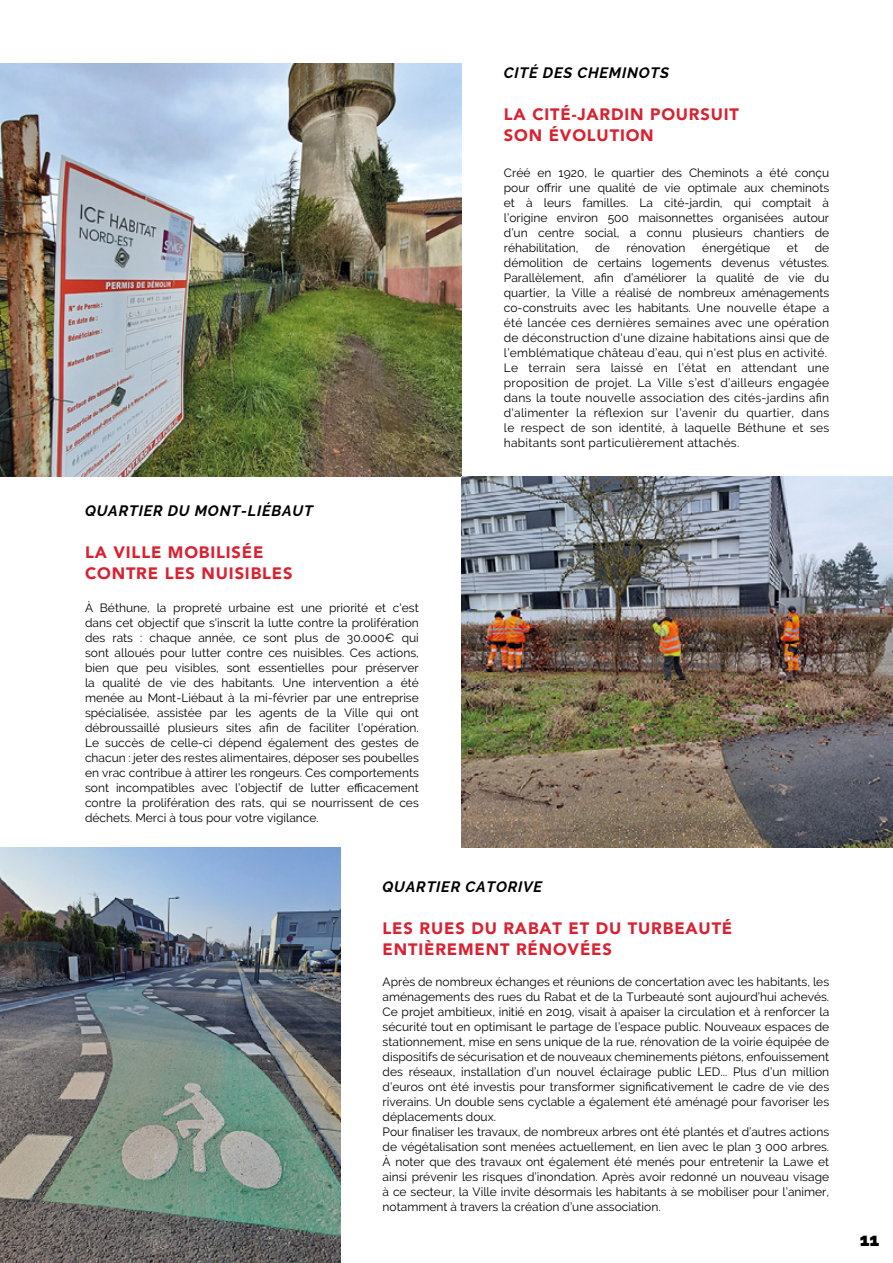
<style>
.page{position:relative;width:893px;height:1263px;background:#fff}
.page>*{position:absolute;margin:0;border:0;box-sizing:border-box;transform-origin:0 0}
.t1{font:900 18px "Raleway";color:#000}
.t2{font:900 16.5px/21px "Avenir";letter-spacing:.05em;color:#d82231}
.t3{font:italic 700 15px "Raleway";letter-spacing:.05em;color:#000}
.t4{font:12px/15px "Raleway";color:#000;text-align:justify}
.t5{font:12px/15px "Raleway";letter-spacing:.02em;color:#000}
</style>
<div class="page">
<img style="left:0;top:64px;width:461px;height:413px">
<img style="left:461px;top:477px;width:432px;height:371px">
<img style="left:0;top:848px;width:340px;height:415px">
<p class="t3" style="left:85px;top:502px;width:229px">QUARTIER DU MONT-LIÉBAUT</p>
<h2 class="t2" style="left:85px;top:542px;width:209px">LA VILLE MOBILISÉE<br>CONTRE LES NUISIBLES</h2>
<p class="t4" style="left:85px;top:601px;width:335px">À Béthune, la propreté urbaine est une priorité et c'est dans cet objectif que s'inscrit la lutte contre la prolifération des rats : chaque année, ce sont plus de 30.000€ qui sont alloués pour lutter contre ces nuisibles. Ces actions, bien que peu visibles, sont essentielles pour préserver la qualité de vie des habitants. Une intervention a été menée au Mont-Liébaut à la mi-février par une entreprise spécialisée, assistée par les agents de la Ville qui ont débroussaillé plusieurs sites afin de faciliter l'opération.<br>Le succès de celle-ci dépend également des gestes de chacun : jeter des restes alimentaires, déposer ses poubelles en vrac contribue à attirer les rongeurs. Ces comportements sont incompatibles avec l’objectif de lutter efficacement contre la prolifération des rats, qui se nourrissent de ces déchets. Merci à tous pour votre vigilance.</p>
<p class="t3" style="left:504px;top:64px;width:167px">CITÉ DES CHEMINOTS</p>
<h2 class="t2" style="left:504px;top:103px;width:237px">LA CITÉ-JARDIN POURSUIT<br>SON ÉVOLUTION</h2>
<p class="t4" style="left:504px;top:165px;width:327px">Créé en 1920, le quartier des Cheminots a été conçu pour offrir une qualité de vie optimale aux cheminots et à leurs familles. La cité-jardin, qui comptait à l’origine environ 500 maisonnettes organisées autour d’un centre social, a connu plusieurs chantiers de réhabilitation,</p>
<p class="t5" style="left:504px;top:240px;width:327px;text-indent:311px">de démolition de certains logements devenus vétustes.<br>Parallèlement, afin d’améliorer la qualité de vie du quartier, la Ville a réalisé de nombreux aménagements co-construits avec les habitants. Une nouvelle étape a été lancée ces dernières semaines avec une opération de déconstruction d'une dizaine habitations ainsi que de l’emblématique château d’eau, qui n'est plus en activité.<br>Le terrain sera laissé en l’état en attendant une proposition de projet. La Ville s’est d’ailleurs engagée dans la toute nouvelle association des cités-jardins afin d'alimenter la réflexion sur l’avenir du quartier, dans le respect de son identité, à laquelle Béthune et ses habitants sont particulièrement attachés.</p>
<p class="t4" style="left:595px;top:240px;width:16px">de</p>
<p class="t4" style="left:626px;top:240px;width:61px">rénovation</p>
<p class="t4" style="left:702px;top:240px;width:69px">énergétique</p>
<p class="t4" style="left:787px;top:240px;width:13px">et</p>
<p class="t3" style="left:383px;top:878px;width:161px">QUARTIER CATORIVE</p>
<h2 class="t2" style="left:383px;top:917px;width:351px">LES RUES DU RABAT ET DU TURBEAUTÉ<br>ENTIÈREMENT RÉNOVÉES</h2>
<p class="t4" style="left:383px;top:974px;width:448px;text-align:left">Après de nombreux échanges et réunions de concertation avec les habitants, les aménagements des rues du Rabat et de la Turbeauté sont aujourd’hui achevés.<br>Ce projet ambitieux, initié en 2019, visait à apaiser la circulation et à renforcer la sécurité tout en optimisant le partage de l’espace public. Nouveaux espaces de stationnement, mise en sens unique de la rue, rénovation de la voirie équipée de dispositifs de sécurisation et de nouveaux cheminements piétons, enfouissement des réseaux, installation d’un nouvel éclairage public LED... Plus d’un million d’euros ont été investis pour transformer significativement le cadre de vie des riverains. Un double sens cyclable a également été aménagé pour favoriser les déplacements doux.<br>Pour finaliser les travaux, de nombreux arbres ont été plantés et d’autres actions de végétalisation sont menées actuellement, en lien avec le plan 3 000 arbres.<br>À noter que des travaux ont également été menés pour entretenir la Lawe et ainsi prévenir les risques d’inondation. Après avoir redonné un nouveau visage à ce secteur, la Ville invite désormais les habitants à se mobiliser pour l’animer, notamment à travers la création d’une association.</p>
<h1 class="t1" style="left:860px;top:1229px;width:21px">11</h1>
</div>
